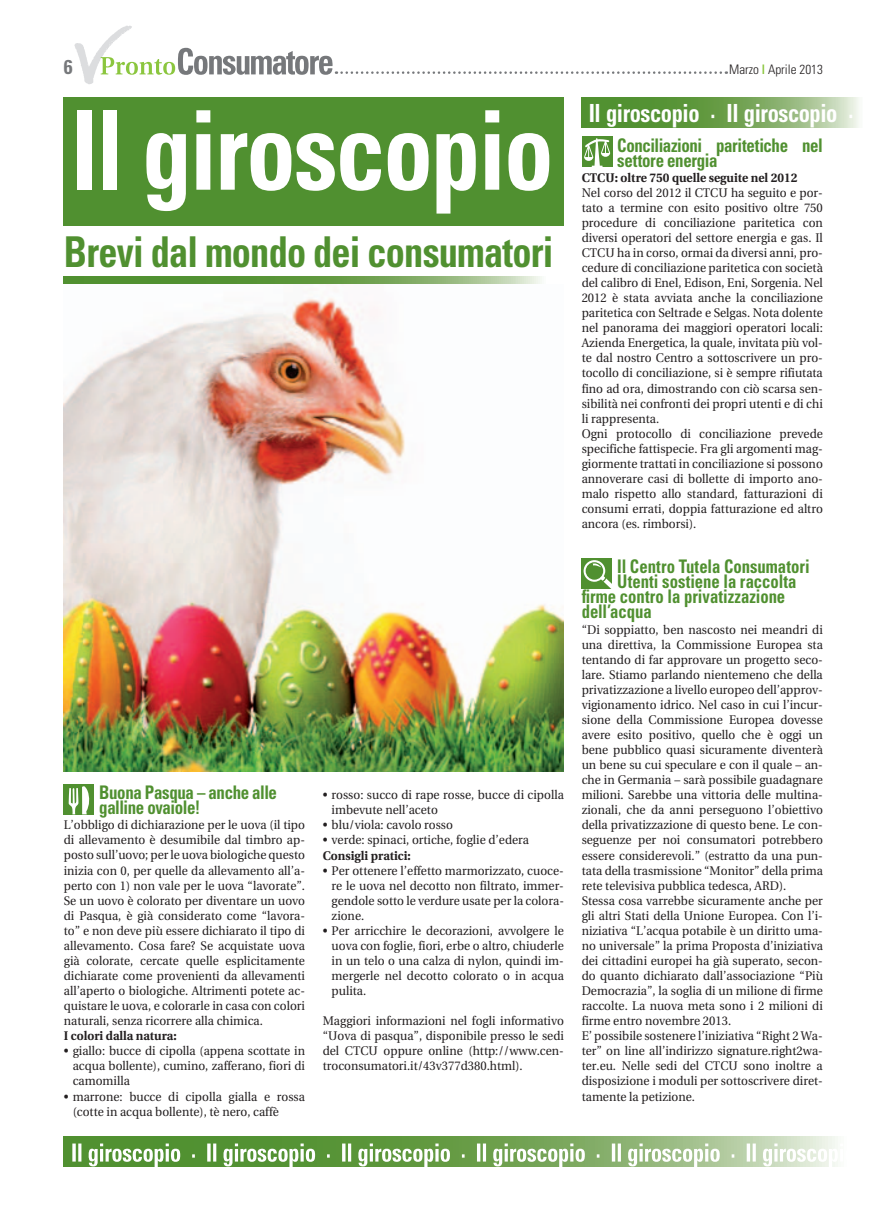
<style>
.page{position:relative;width:869px;height:1205px;background:#fff}
.page>*{position:absolute;margin:0;border:0;box-sizing:border-box;transform-origin:0 0}
.t1{font:700 condensed 110px "Univers";letter-spacing:-.02em;color:#fff;scale:.9 1}
.t2{font:700 condensed 42.5px "Univers";letter-spacing:-.02em;color:#509030;scale:.9 1}
.t3{font:700 condensed 25px "Univers";letter-spacing:-.02em;color:#fff;scale:.9 1}
.t4{font:700 condensed 20px "Univers";color:#76787b}
.t5{font:700 condensed 18.75px "Univers";letter-spacing:-.01em;color:#509030;scale:.89 1}
.t6{font:700 condensed 18.75px/15px "Univers";letter-spacing:-.01em;color:#509030;scale:.9 1}
.t7{font:300 condensed 13.12px "Univers";color:#231f20}
.t8{font:12.5px/15.1px "Utopia";color:#231f20;text-align:justify;scale:.95 1}
.t9{font:700 12.5px "Utopia";color:#231f20;scale:.95 1}
.s1{font-weight:700;color:#8bc63e}
</style>
<div class="page">
<div style="left:64px;top:784px;width:30px;height:30px;background:#509030"></div>
<svg style="left:69px;top:786px;width:21px;height:28px"></svg>
<div style="left:581px;top:558px;width:30px;height:30px;background:#509030"></div>
<svg style="left:583px;top:560px;width:28px;height:28px"></svg>
<img style="left:64px;top:283px;width:499px;height:488px">
<div style="left:581px;top:136px;width:31px;height:30px;background:#509030"></div>
<svg style="left:583px;top:138px;width:27px;height:29px"></svg>
<svg style="left:74px;top:26px;width:652px;height:58px"></svg>
<div style="left:64px;top:97px;width:499px;height:129px;background:#509030"></div>
<svg style="left:64px;top:276px;width:478px;height:7px;background:#72a455"></svg>
<svg style="left:581px;top:97px;width:278px;height:31px;background:#79a85d"></svg>
<svg style="left:64px;top:1137px;width:774px;height:30px;background:#76a65a"></svg>
<svg style="left:72px;top:1143px;width:766px;height:24px"></svg>
<h3 class="t4" style="left:64px;top:55px;width:10px">6</h3>
<p class="t7" style="left:728px;top:62px;width:95px">Marzo <span class="s1">|</span> Aprile 2013</p>
<h1 class="t1" style="left:71px;top:83px;width:537px">Il giroscopio</h1>
<h2 class="t2" style="left:64px;top:226px;width:545px">Brevi dal mondo dei consumatori</h2>
<h3 class="t3" style="left:588px;top:98px;width:314px">Il giroscopio · Il giroscopio · I</h3>
<h3 class="t6" style="left:617px;top:137px;width:230px">Conciliazioni paritetiche nel settore energia</h3>
<p class="t9" style="left:581px;top:170px;width:228px">CTCU: oltre 750 quelle seguite nel 2012</p>
<p class="t8" style="left:581px;top:185px;width:255px;text-align:left">Nel corso del 2012 il CTCU ha seguito e por&shy;tato a termine con esito positivo oltre 750 procedure di conciliazione paritetica con diversi operatori del settore energia e gas. Il CTCU ha in corso, ormai da diversi anni, pro&shy;cedure di conciliazione paritetica con società del calibro di Enel, Edison, Eni, Sorgenia. Nel 2012 è stata avviata anche la conciliazione paritetica con Seltrade e Selgas. Nota dolente nel panorama dei maggiori operatori locali:<br>Azienda Energetica, la quale, invitata più vol&shy;te dal nostro Centro a sottoscrivere un pro&shy;tocollo di conciliazione, si è sempre rifiutata fino ad ora, dimostrando con ciò scarsa sen&shy;sibilità nei confronti dei propri utenti e di chi li rappresenta.<br>Ogni protocollo di conciliazione prevede specifiche fattispecie. Fra gli argomenti mag&shy;giormente trattati in conciliazione si possono annoverare casi di bollette di importo ano&shy;malo rispetto allo standard, fatturazioni di consumi errati, doppia fatturazione ed altro ancora (es. rimborsi).</p>
<h3 class="t6" style="left:99px;top:785px;width:199px">Buona Pasqua – anche alle galline ovaiole!</h3>
<p class="t8" style="left:64px;top:818px;width:255px">L’obbligo di dichiarazione per le uova (il tipo di allevamento è desumibile dal timbro ap&shy;posto sull’uovo; per le uova biologiche questo inizia con 0, per quelle da allevamento all’a&shy;perto con 1) non vale per le uova “lavorate”.<br>Se un uovo è colorato per diventare un uovo di Pasqua, è già considerato come “lavora&shy;to” e non deve più essere dichiarato il tipo di allevamento. Cosa fare? Se acquistate uova già colorate, cercate quelle esplicitamente dichiarate come provenienti da allevamenti all’aperto o biologiche. Altrimenti potete ac&shy;quistare le uova, e colorarle in casa con colori naturali, senza ricorrere alla chimica.</p>
<p class="t9" style="left:64px;top:1029px;width:120px">I colori dalla natura:</p>
<p class="t8" style="left:73px;top:1043px;width:246px;text-indent:-9px">• giallo: bucce di cipolla (appena scottate in acqua bollente), cumino, zafferano, fiori di camomilla</p>
<p class="t8" style="left:73px;top:1089px;width:246px;text-indent:-9px">• marrone: bucce di cipolla gialla e rossa (cotte in acqua bollente), tè nero, caffè</p>
<p class="t8" style="left:331px;top:788px;width:246px;text-indent:-9px">• rosso: succo di rape rosse, bucce di cipolla imbevute nell’aceto</p>
<p class="t8" style="left:322px;top:818px;width:138px">• blu/viola: cavolo rosso</p>
<p class="t8" style="left:322px;top:833px;width:218px">• verde: spinaci, ortiche, foglie d’edera</p>
<p class="t9" style="left:322px;top:848px;width:94px">Consigli pratici:</p>
<p class="t8" style="left:331px;top:863px;width:246px;text-indent:-9px">• Per ottenere l’effetto marmorizzato, cuoce&shy;re le uova nel decotto non filtrato, immer&shy;gendole sotto le verdure usate per la colora&shy;zione.</p>
<p class="t8" style="left:331px;top:923px;width:246px;text-indent:-9px">• Per arricchire le decorazioni, avvolgere le uova con foglie, fiori, erbe o altro, chiuderle in un telo o una calza di nylon, quindi im&shy;mergerle nel decotto colorato o in acqua pulita.</p>
<p class="t8" style="left:322px;top:1013px;width:255px">Maggiori informazioni nel fogli informativo “Uova di pasqua”, disponibile presso le sedi del CTCU oppure online (http://www.cen&shy;troconsumatori.it/43v377d380.html).</p>
<h3 class="t5" style="left:617px;top:555px;width:218px">Il Centro Tutela Consumatori</h3>
<h3 class="t5" style="left:617px;top:570px;width:203px">Utenti sostiene la raccolta</h3>
<h3 class="t5" style="left:581px;top:585px;width:230px">firme contro la privatizzazione</h3>
<h3 class="t5" style="left:581px;top:600px;width:80px">dell’acqua</h3>
<p class="t8" style="left:581px;top:622px;width:255px;text-align:left">“Di soppiatto, ben nascosto nei meandri di una direttiva, la Commissione Europea sta tentando di far approvare un progetto seco&shy;lare. Stiamo parlando nientemeno che della privatizzazione a livello europeo dell’approv&shy;vigionamento idrico. Nel caso in cui l’incur&shy;sione della Commissione Europea dovesse avere esito positivo, quello che è oggi un bene pubblico quasi sicuramente diventerà un bene su cui speculare e con il quale – an&shy;che in Germania – sarà possibile guadagnare milioni. Sarebbe una vittoria delle multina&shy;zionali, che da anni perseguono l’obiettivo della privatizzazione di questo bene. Le con&shy;seguenze per noi consumatori potrebbero essere considerevoli.” (estratto da una pun&shy;tata della trasmissione “Monitor” della prima rete televisiva pubblica tedesca, ARD).<br>Stessa cosa varrebbe sicuramente anche per gli altri Stati della Unione Europea. Con l’i&shy;niziativa “L’acqua potabile è un diritto uma&shy;no universale” la prima Proposta d’iniziativa dei cittadini europei ha già superato, secon&shy;do quanto dichiarato dall’associazione “Più Democrazia”, la soglia di un milione di firme raccolte. La nuova meta sono i 2 milioni di firme entro novembre 2013.<br>E’ possibile sostenere l’iniziativa “Right 2 Wa&shy;ter” on line all’indirizzo signature.right2wa&shy;ter.eu. Nelle sedi del CTCU sono inoltre a disposizione i moduli per sottoscrivere diret&shy;tamente la petizione.</p>
</div>
